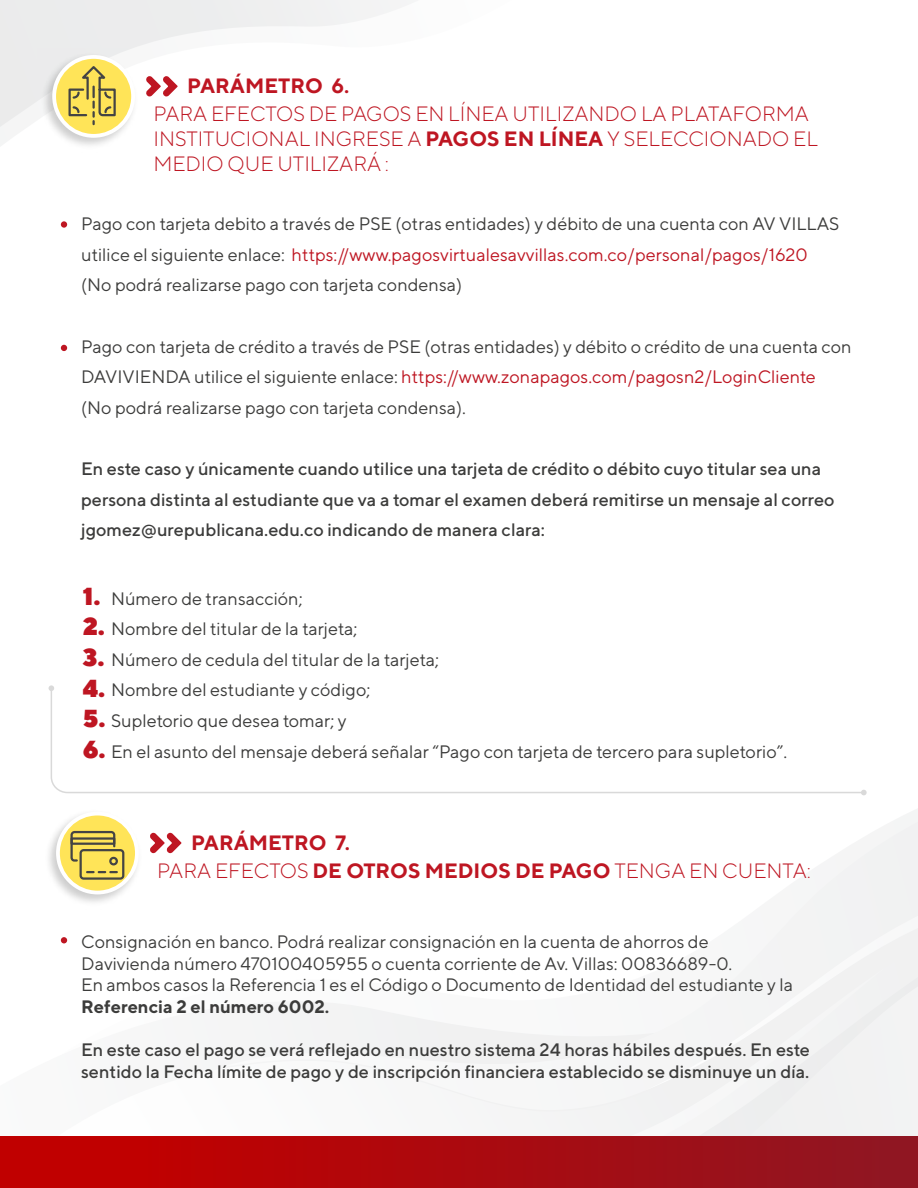
<style>
.page{position:relative;width:918px;height:1188px;background:#fff}
.page>*{position:absolute;margin:0;border:0;box-sizing:border-box;transform-origin:0 0}
.t1{font:900 24.6px/30.6px "TT Norms";color:#be1622}
.t2{font:300 20.7px/24.9px "TT Norms";color:#be1622}
.t3{font:700 20.7px/27.8px "TT Norms";color:#be1622}
.t4{font:18px/30.6px "TT Norms";color:#3c3c3b}
.t5{font:500 18px/30.6px "TT Norms";color:#3c3c3b}
.t6{font:700 18px "TT Norms";color:#3c3c3b}
.s1{font-weight:700}
.s2{color:#be1622}
.s3{font-weight:300}
</style>
<div class="page">
<div style="left:61px;top:221px;width:6px;height:7px;background:#be1622;border-radius:50%"></div>
<svg style="left:61px;top:345px;width:6px;height:6px"></svg>
<svg style="left:832px;top:795px;width:86px;height:85px"></svg>
<svg style="left:0;top:937px;width:918px;height:200px"></svg>
<svg style="left:643px;top:880px;width:275px;height:212px"></svg>
<svg style="left:66px;top:967px;width:820px;height:170px"></svg>
<svg style="left:0;top:0;width:415px;height:146px"></svg>
<div style="left:0;top:1137px;width:918px;height:51px;background:linear-gradient(to right,#c60000,#8f1622)"></div>
<img style="left:38px;top:49px;width:103px;height:97px">
<svg style="left:52px;top:55px;width:83px;height:83px"></svg>
<div style="left:56px;top:59px;width:75px;height:75px;background:#ffe458;border-radius:50%"></div>
<svg style="left:145px;top:76px;width:33px;height:20px"></svg>
<img style="left:49px;top:817px;width:88px;height:85px">
<div style="left:56px;top:812px;width:83px;height:82px;background:#fff;border-radius:50%"></div>
<div style="left:60px;top:815px;width:75px;height:76px;background:#ffe458;border-radius:50%"></div>
<svg style="left:150px;top:833px;width:32px;height:20px"></svg>
<svg style="left:50px;top:691px;width:811px;height:103px"></svg>
<svg style="left:861px;top:790px;width:6px;height:5px"></svg>
<svg style="left:49px;top:685px;width:5px;height:6px"></svg>
<svg style="left:70px;top:830px;width:46px;height:33px"></svg>
<div style="left:70px;top:837px;width:45px;height:8px;border:2px solid #444"></div>
<div style="left:80px;top:849px;width:44px;height:31px;border:2px solid #444;border-radius:3px"></div>
<svg style="left:87px;top:871px;width:30px;height:2px"></svg>
<div style="left:109px;top:857px;width:9px;height:8px;border:2px solid #444;border-radius:50%"></div>
<svg style="left:67px;top:64px;width:50px;height:60px"></svg>
<p class="t3" style="left:187px;top:72px;width:164px">PARÁMETRO 6.</p>
<p class="t2" style="left:153px;top:101px;width:666px">PARA EFECTOS DE PAGOS EN LÍNEA UTILIZANDO LA PLATAFORMA<br>INSTITUCIONAL INGRESE A <span class="s1">PAGOS EN LÍNEA</span> Y SELECCIONADO EL<br>MEDIO QUE UTILIZARÁ :</p>
<p class="t4" style="left:81px;top:208px;width:760px">Pago con tarjeta debito a través de PSE (otras entidades) y débito de una cuenta con AV VILLAS utilice el siguiente enlace: <span class="s2">https://www.pagosvirtualesavvillas.com.co/personal/pagos/1620 </span>(No podrá realizarse pago con tarjeta condensa)</p>
<p class="t4" style="left:81px;top:331px;width:772px">Pago con tarjeta de crédito a través de PSE (otras entidades) y débito o crédito de una cuenta con<br>DAVIVIENDA utilice el siguiente enlace: <span class="s2">https://www.zonapagos.com/pagosn2/LoginCliente<br></span>(No podrá realizarse pago con tarjeta condensa).</p>
<p class="t5" style="left:81px;top:453px;width:755px">En este caso y únicamente cuando utilice una tarjeta de crédito o débito cuyo titular sea una persona distinta al estudiante que va a tomar el examen deberá remitirse un mensaje al correo jgomez@urepublicana.edu.co indicando de manera clara:</p>
<h1 class="t1" style="left:83px;top:580px;width:25px">1.<br>2.<br>3.<br>4.<br>5.<br>6.</h1>
<p class="t4" style="left:111px;top:583px;width:678px">Número de transacción;<br>Nombre del titular de la tarjeta;<br>Número de cedula del titular de la tarjeta;<br>Nombre del estudiante y código;<br>Supletorio que desea tomar; y<br>En el asunto del mensaje deberá señalar “Pago con tarjeta de tercero para supletorio”.</p>
<p class="t3" style="left:157px;top:828px;width:655px;text-indent:34px">PARÁMETRO 7.<br><span class="s3">PARA EFECTOS</span> DE OTROS MEDIOS DE PAGO <span class="s3">TENGA EN CUENTA:</span></p>
<p class="t4" style="left:81px;top:930px;width:713px;line-height:21.6px">Consignación en banco. Podrá realizar consignación en la cuenta de ahorros de<br>Davivienda número 470100405955 o cuenta corriente de Av. Villas: 00836689-0.<br>En ambos casos la Referencia 1 es el Código o Documento de Identidad del estudiante y la</p>
<p class="t6" style="left:81px;top:995px;width:250px">Referencia 2 el número 6002.</p>
<p class="t5" style="left:81px;top:1038px;width:730px;line-height:21.6px">En este caso el pago se verá reflejado en nuestro sistema 24 horas hábiles después. En este sentido la Fecha límite de pago y de inscripción financiera establecido se disminuye un día.</p>
</div>
